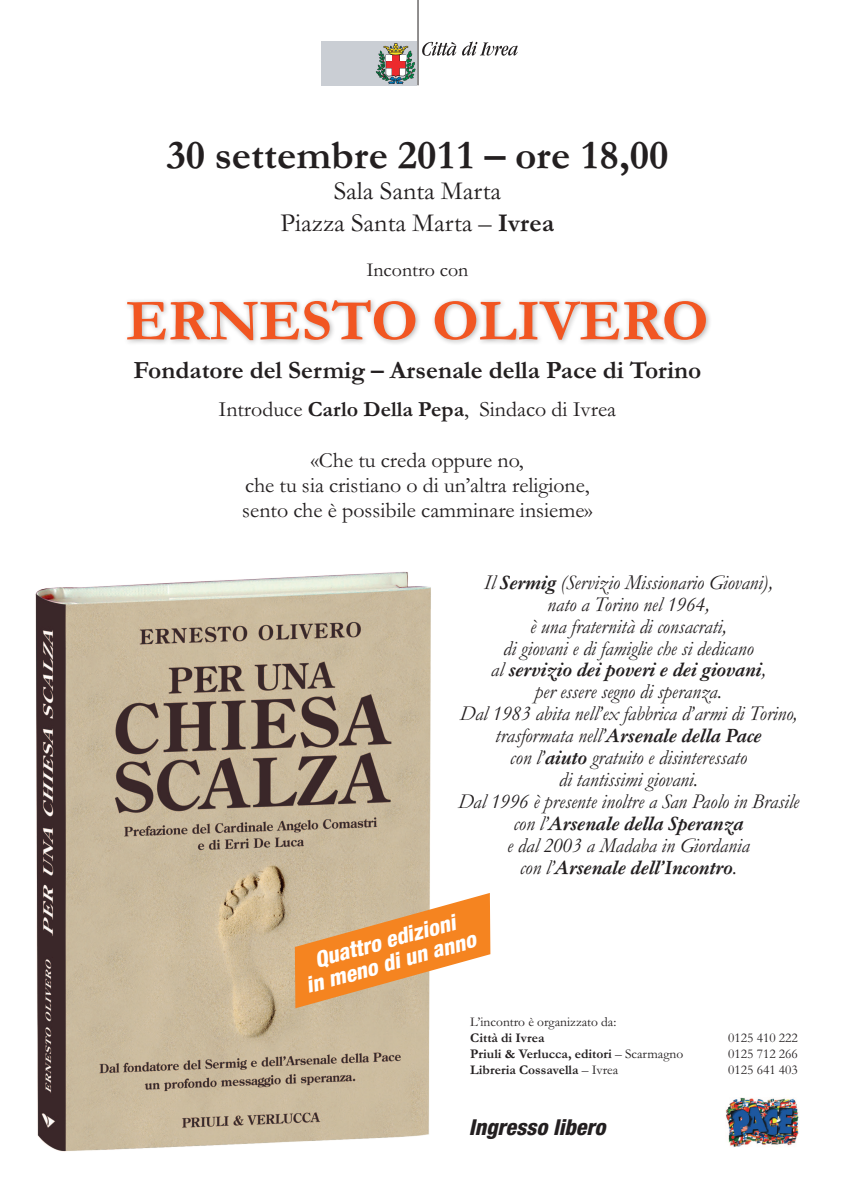
<style>
.page{position:relative;width:842px;height:1191px;background:#fff}
.page>*{position:absolute;margin:0;border:0;box-sizing:border-box;transform-origin:0 0}
.t1{font:700 59.2px "Garamond";color:#f15622}
.t2{font:700 41.3px "Garamond";color:#231f20}
.t3{font:26.3px/31.5px "Garamond";color:#231f20;text-align:center}
.t4{font:700 25.4px "Garamond";color:#231f20}
.t5{font:22px/25px "Garamond";color:#231f20;text-align:center}
.t6{font:italic 800 condensed 22px/22.3px "Helvetica Neue";color:#fff;text-align:center}
.t7{font:italic 800 condensed 22px "Helvetica Neue";color:#231f20}
.t8{font:italic 21.2px/22px "Garamond";color:#231f20;text-align:center;scale:.96 1}
.t9{font:20px "Garamond";color:#231f20}
.t10{font:700 13.5px "Garamond";color:#231f20}
.t11{font:13.5px "Garamond";color:#231f20}
.s1{font-weight:700}
.s2{font-weight:400}
</style>
<div class="page">
<div style="left:122px;top:296px;width:590px;height:50px;background:#231f20;opacity:.36"></div>
<img style="left:35px;top:571px;width:396px;height:581px">
<svg style="left:295px;top:893px;width:195px;height:115px;background:#e8a768"></svg>
<img style="left:726px;top:1097px;width:73px;height:50px">
<svg style="left:462px;top:41px;width:56px;height:15px"></svg>
<div style="left:322px;top:42px;width:95px;height:44px;background:#caced4"></div>
<hr style="left:418px;top:0;width:1px;height:85px;background:#231f20">
<svg style="left:376px;top:42px;width:80px;height:42px"></svg>
<h2 class="t2" style="left:166px;top:133px;width:504px">30 settembre 2011 – ore 18,00</h2>
<p class="t3" style="left:280px;top:176px;width:276px">Sala Santa Marta<br>Piazza Santa Marta – <span class="s1">Ivrea</span></p>
<p class="t9" style="left:366px;top:259px;width:104px">Incontro con</p>
<h1 class="t1" style="left:126px;top:289px;width:584px">ERNESTO OLIVERO</h1>
<p class="t4" style="left:133px;top:356px;width:570px">Fondatore del Sermig – Arsenale della Pace di Torino</p>
<p class="t5" style="left:219px;top:396px;width:399px">Introduce <span class="s1">Carlo Della Pepa</span>, Sindaco di Ivrea</p>
<p class="t5" style="left:242px;top:448px;width:352px">«Che tu creda oppure no,<br>che tu sia cristiano o di un’altra religione, sento che è possibile camminare insieme»</p>
<p class="t8" style="left:458px;top:571px;width:357px">Il <span class="s1">Sermig</span> (Servizio Missionario Giovani),<br>nato a Torino nel 1964,<br>è una fraternità di consacrati,<br>di giovani e di famiglie che si dedicano<br>al <span class="s1">servizio dei poveri e dei giovani</span>,<br>per essere segno di speranza.<br>Dal 1983 abita nell’ex fabbrica d’armi di Torino, trasformata nell’<span class="s1">Arsenale della Pace<br></span>con l’<span class="s1">aiuto</span> gratuito e disinteressato<br>di tantissimi giovani.<br>Dal 1996 è presente inoltre a San Paolo in Brasile con l’<span class="s1">Arsenale della Speranza<br></span>e dal 2003 a Madaba in Giordania<br>con l’<span class="s1">Arsenale dell’Incontro</span>.</p>
<p class="t6" style="left:298px;top:952px;width:177px;rotate:-15deg">Quattro edizioni<br>in meno di un anno</p>
<p class="t11" style="left:470px;top:1014px;width:148px">L’incontro è organizzato da:</p>
<p class="t10" style="left:470px;top:1030px;width:76px">Città di Ivrea</p>
<p class="t11" style="left:728px;top:1030px;width:71px">0125 410 222</p>
<p class="t10" style="left:470px;top:1046px;width:215px">Priuli &amp; Verlucca, editori <span class="s2">– Scarmagno</span></p>
<p class="t11" style="left:728px;top:1046px;width:71px">0125 712 266</p>
<p class="t10" style="left:470px;top:1062px;width:150px">Libreria Cossavella <span class="s2">– Ivrea</span></p>
<p class="t11" style="left:728px;top:1062px;width:71px">0125 641 403</p>
<p class="t7" style="left:469px;top:1113px;width:138px">Ingresso libero</p>
</div>
